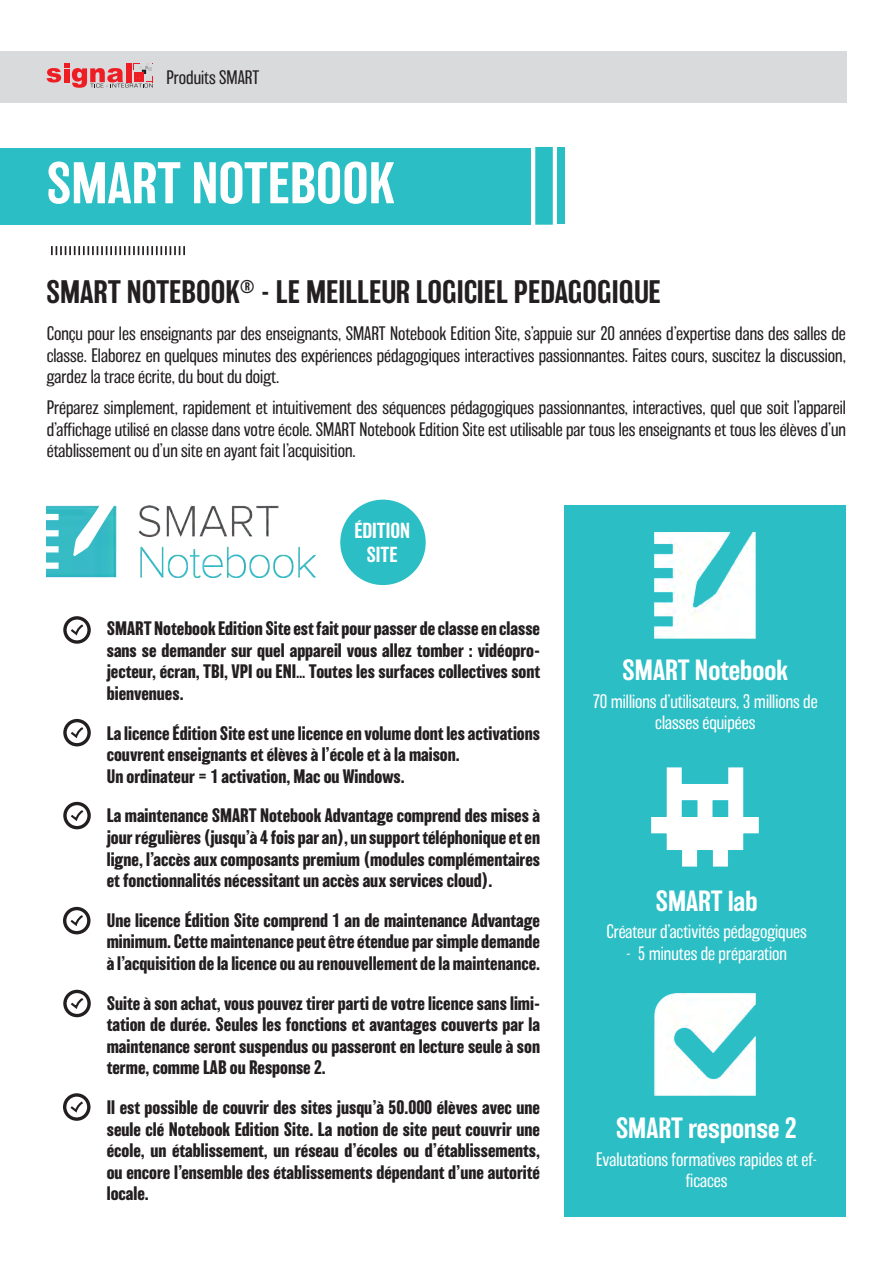
<style>
.page{position:relative;width:893px;height:1263px;background:#fff}
.page>*{position:absolute;margin:0;border:0;box-sizing:border-box;transform-origin:0 0}
.t1{font:500 54px "Balboa";color:#fff}
.Proposal{font:500 30px "Balboa";color:#231f20}
.Text{font:500 27px "Balboa";color:#fff}
.Proposal-2{font:500 20.1px "Balboa";color:#fff}
.Proposal-3{font:700 18px/21.6px "Balboa";color:#231f20;text-align:justify}
.Titre{font:200 18px/21.6px "Balboa";color:#231f20;text-align:justify}
.Text-2{font:200 18px/21.6px "Balboa";color:#fff;text-align:center}
</style>
<div class="page">
<div style="left:0;top:51px;width:846px;height:52px;background:#d9dadc"></div>
<div style="left:0;top:148px;width:530px;height:76px;background:#2bbec4"></div>
<div style="left:535px;top:147px;width:18px;height:78px;background:#28bec3;border:2px solid #28bec3"></div>
<div style="left:556px;top:148px;width:8px;height:76px;background:#28bec3"></div>
<svg style="left:51px;top:246px;width:134px;height:9px"></svg>
<svg style="left:46px;top:63px;width:107px;height:25px"></svg>
<div style="left:564px;top:505px;width:282px;height:711px;background:#2bbec4"></div>
<img style="left:47px;top:506px;width:269px;height:71px">
<div style="left:340px;top:500px;width:86px;height:85px;background:#2bbec4;border-radius:50%"></div>
<svg style="left:68px;top:725px;width:18px;height:16px"></svg>
<div style="left:63px;top:719px;width:28px;height:27px;border:3px solid #231f20;border-radius:50%"></div>
<svg style="left:68px;top:622px;width:18px;height:16px"></svg>
<div style="left:63px;top:616px;width:28px;height:28px;border:3px solid #231f20;border-radius:50%"></div>
<svg style="left:68px;top:808px;width:18px;height:16px"></svg>
<div style="left:63px;top:802px;width:28px;height:27px;border:3px solid #231f20;border-radius:50%"></div>
<svg style="left:68px;top:913px;width:17px;height:16px"></svg>
<div style="left:63px;top:907px;width:28px;height:27px;border:3px solid #231f20;border-radius:50%"></div>
<svg style="left:68px;top:996px;width:18px;height:16px"></svg>
<div style="left:63px;top:990px;width:28px;height:27px;border:3px solid #231f20;border-radius:50%"></div>
<svg style="left:68px;top:1099px;width:17px;height:16px"></svg>
<div style="left:63px;top:1093px;width:28px;height:28px;border:3px solid #231f20;border-radius:50%"></div>
<img style="left:654px;top:532px;width:102px;height:107px">
<img style="left:655px;top:994px;width:100px;height:101px">
<img style="left:652px;top:767px;width:106px;height:100px">
<p class="Titre" style="left:166px;top:67px;width:94px">Produits SMART</p>
<p class="t1" style="left:47px;top:153px;width:349px">SMART NOTEBOOK</p>
<p class="Proposal" style="left:46px;top:275px;width:616px">SMART NOTEBOOK® - LE MEILLEUR LOGICIEL PEDAGOGIQUE</p>
<p class="Titre" style="left:47px;top:323px;width:801px">Conçu pour les enseignants par des enseignants, SMART Notebook Edition Site, s’appuie sur 20 années d’expertise dans des salles de classe. Elaborez en quelques minutes des expériences pédagogiques interactives passionnantes. Faites cours, suscitez la discussion, gardez la trace écrite, du bout du doigt.</p>
<p class="Titre" style="left:47px;top:397px;width:801px">Préparez simplement, rapidement et intuitivement des séquences pédagogiques passionnantes, interactives, quel que soit l’appareil d’affichage utilisé en classe dans votre école. SMART Notebook Edition Site est utilisable par tous les enseignants et tous les élèves d’un établissement ou d’un site en ayant fait l’acquisition.</p>
<p class="Proposal-2" style="left:354px;top:520px;width:57px">ÉDITION</p>
<p class="Proposal-2" style="left:367px;top:544px;width:32px">SITE</p>
<p class="Proposal-3" style="left:107px;top:618px;width:435px">SMART Notebook Edition Site est fait pour passer de classe en classe sans se demander sur quel appareil vous allez tomber : vidéopro&shy;jecteur, écran, TBI, VPI ou ENI… Toutes les surfaces collectives sont bienvenues.</p>
<p class="Proposal-3" style="left:107px;top:722px;width:435px">La licence Édition Site est une licence en volume dont les activations couvrent enseignants et élèves à l’école et à la maison.</p>
<p class="Proposal-3" style="left:107px;top:765px;width:299px">Un ordinateur = 1 activation, Mac ou Windows.</p>
<p class="Proposal-3" style="left:107px;top:805px;width:435px">La maintenance SMART Notebook Advantage comprend des mises à jour régulières (jusqu’à 4 fois par an), un support téléphonique et en ligne, l’accès aux composants premium (modules complémentaires et fonctionnalités nécessitant un accès aux services cloud).</p>
<p class="Proposal-3" style="left:107px;top:909px;width:435px">Une licence Édition Site comprend 1 an de maintenance Advantage minimum. Cette maintenance peut être étendue par simple demande à l’acquisition de la licence ou au renouvellement de la maintenance.</p>
<p class="Proposal-3" style="left:107px;top:992px;width:435px">Suite à son achat, vous pouvez tirer parti de votre licence sans limi&shy;tation de durée. Seules les fonctions et avantages couverts par la maintenance seront suspendus ou passeront en lecture seule à son terme, comme LAB ou Response 2.</p>
<p class="Proposal-3" style="left:107px;top:1096px;width:435px">Il est possible de couvrir des sites jusqu’à 50.000 élèves avec une seule clé Notebook Edition Site. La notion de site peut couvrir une école, un établissement, un réseau d’écoles ou d’établissements, ou encore l’ensemble des établissements dépendant d’une autorité locale.</p>
<p class="Text" style="left:623px;top:655px;width:167px">SMART Notebook</p>
<p class="Text-2" style="left:593px;top:690px;width:226px">70 millions d’utilisateurs, 3 millions de classes équipées</p>
<p class="Text" style="left:656px;top:886px;width:103px">SMART lab</p>
<p class="Text-2" style="left:606px;top:921px;width:202px">Créateur d’activités pédagogiques</p>
<p class="Text-2" style="left:626px;top:942px;width:162px">- 5 minutes de préparation</p>
<p class="Text" style="left:616px;top:1113px;width:183px">SMART response 2</p>
<p class="Text-2" style="left:596px;top:1148px;width:223px">Evalutations formatives rapides et ef&shy;ficaces</p>
</div>
